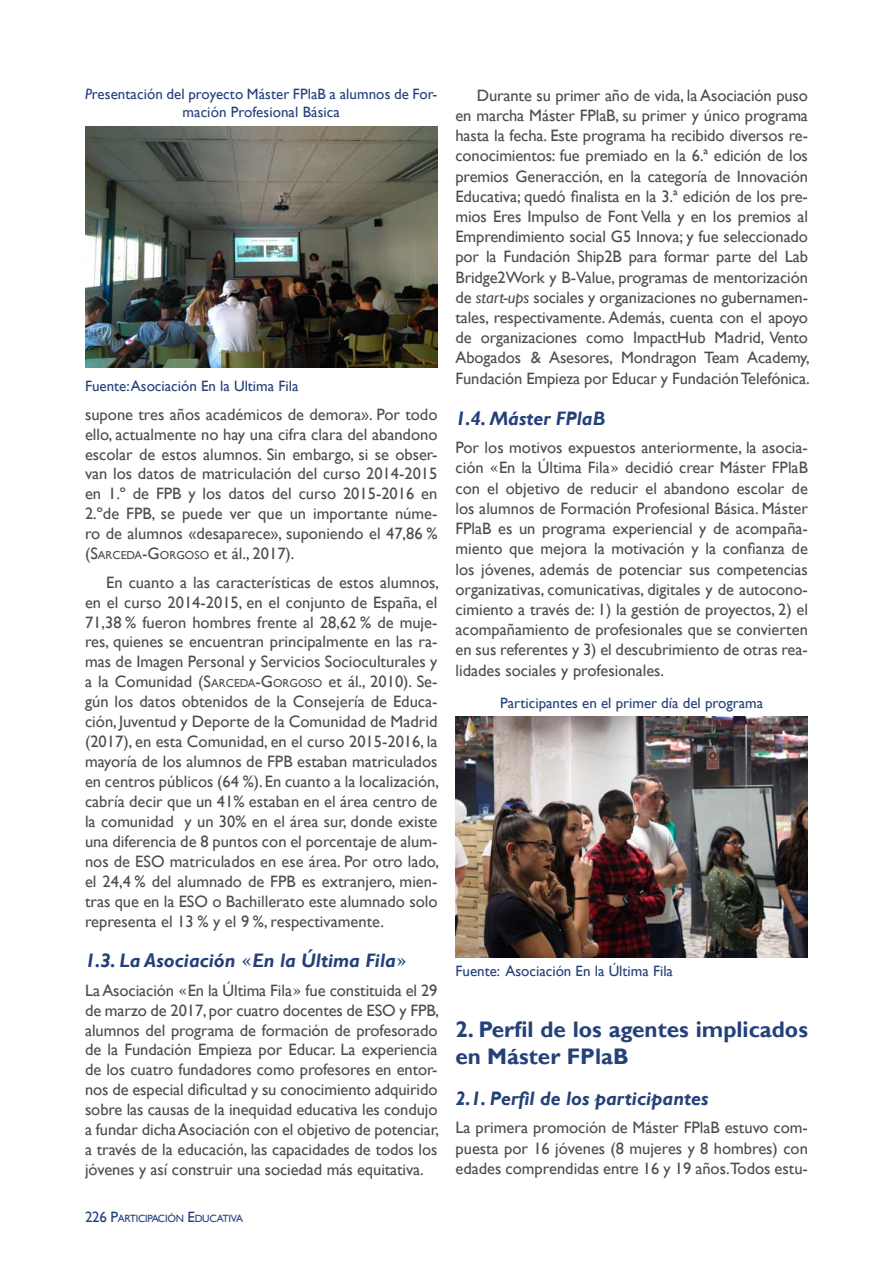
<style>
.page{position:relative;width:893px;height:1263px;background:#fff}
.page>*{position:absolute;margin:0;border:0;box-sizing:border-box;transform-origin:0 0}
.t1{font:700 22.5px/27.5px "Gill Sans";color:#24417a}
.t2{font:italic 700 19.5px "Gill Sans";color:#24417a}
.t3{font:16.5px/20px "Gill Sans";color:#4d4d4f;text-align:justify}
.t4{font:15px/18px "Gill Sans";color:#24417a;text-align:center}
.t5{font:10.5px "Gill Sans";letter-spacing:-.03em;color:#24417a}
.s1{font-style:italic}
.s2{font-style:inherit}
.s3{font-size:11.55px}
.s4{font-family:"Georgia";font-weight:400;font-style:normal}
.s5{font-family:"Georgia"}
.s6{font-size:15px}
</style>
<div class="page">
<img style="left:85px;top:127px;width:352px;height:241px">
<img style="left:455px;top:716px;width:353px;height:241px">
<p class="t4" style="left:85px;top:85px;width:354px"><span class="s1">P</span>resentación del proyecto Máster FPlaB a alumnos de For&shy;mación Profesional Básica</p>
<p class="t4" style="left:85px;top:377px;width:215px">Fuente: Asociación En la Ultima Fila</p>
<p class="t3" style="left:85px;top:404px;width:354px">supone tres años académicos de demora». Por todo ello, actualmente no hay una cifra clara del abandono escolar de estos alumnos. Sin embargo, si se obser&shy;van los datos de matriculación del curso 2014‑2015 en 1.º de FPB y los datos del curso 2015‑2016 en 2.ºde FPB, se puede ver que un importante núme&shy;ro de alumnos «desaparece», suponiendo el 47,86 % (<span class="s2">S</span><span class="s3">ARCEDA</span><span class="s2">-G</span><span class="s3">ORGOSO</span> et ál., 2017).</p>
<p class="t3" style="left:85px;top:572px;width:356px;text-indent:21px">En cuanto a las características de estos alumnos, en el curso 2014‑2015, en el conjunto de España, el 71,38 % fueron hombres frente al 28,62 % de muje&shy;res, quienes se encuentran principalmente en las ra&shy;mas de Imagen Personal y Servicios Socioculturales y a la Comunidad (<span class="s2">S</span><span class="s3">ARCEDA</span><span class="s2">-G</span><span class="s3">ORGOSO</span> et ál., 2010). Se&shy;gún los datos obtenidos de la Consejería de Educa&shy;ción, Juventud y Deporte de la Comunidad de Madrid (2017), en esta Comunidad, en el curso 2015‑2016, la mayoría de los alumnos de FPB estaban matriculados en centros públicos (64 %). En cuanto a la localización, cabría decir que un 41% estaban en el área centro de la comunidad y un 30% en el área sur, donde existe una diferencia de 8 puntos con el porcentaje de alum&shy;nos de ESO matriculados en ese área. Por otro lado, el 24,4 % del alumnado de FPB es extranjero, mien&shy;tras que en la ESO o Bachillerato este alumnado solo representa el 13 % y el 9 %, respectivamente.</p>
<p class="t2" style="left:85px;top:949px;width:324px">1.3. La Asociación <span class="s4">«</span>En la Última Fila<span class="s4">»</span></p>
<p class="t3" style="left:85px;top:980px;width:356px">La Asociación <span class="s5">«</span>En la Última Fila<span class="s5">»</span> fue constituida el 29 de marzo de 2017, por cuatro docentes de ESO y FPB, alumnos del programa de formación de profesorado de la Fundación Empieza por Educar. La experiencia de los cuatro fundadores como profesores en entor&shy;nos de especial dificultad y su conocimiento adquirido sobre las causas de la inequidad educativa les condujo a fundar dicha Asociación con el objetivo de potenciar, a través de la educación, las capacidades de todos los jóvenes y así construir una sociedad más equitativa.</p>
<p class="t5" style="left:85px;top:1213px;width:160px"><span class="s6">226 P</span>ARTICIPACIÓN <span class="s6">E</span>DUCATIVA</p>
<p class="t3" style="left:455px;top:85px;width:356px;text-indent:21px">Durante su primer año de vida, la Asociación puso en marcha Máster FPlaB, su primer y único programa hasta la fecha. Este programa ha recibido diversos re&shy;conocimientos: fue premiado en la 6.ª edición de los premios Generacción, en la categoría de Innovación Educativa; quedó finalista en la 3.ª edición de los pre&shy;mios Eres Impulso de Font Vella y en los premios al Emprendimiento social G5 Innova; y fue seleccionado por la Fundación Ship2B para formar parte del Lab Bridge2Work y B-Value, programas de mentorización de <span class="s1">start-ups</span> sociales y organizaciones no gubernamen&shy;tales, respectivamente. Además, cuenta con el apoyo de organizaciones como ImpactHub Madrid, Vento Abogados &amp; Asesores, Mondragon Team Academy, Fundación Empieza por Educar y Fundación Telefónica.</p>
<p class="t2" style="left:455px;top:407px;width:150px">1.4. Máster FPlaB</p>
<p class="t3" style="left:455px;top:438px;width:354px">Por los motivos expuestos anteriormente, la asocia&shy;ción <span class="s5">«</span>En la Última Fila<span class="s5">»</span> decidió crear Máster FPlaB con el objetivo de reducir el abandono escolar de los alumnos de Formación Profesional Básica. Máster FPlaB es un programa experiencial y de acompaña&shy;miento que mejora la motivación y la confianza de los jóvenes, además de potenciar sus competencias organizativas, comunicativas, digitales y de autocono&shy;cimiento a través de: 1) la gestión de proyectos, 2) el acompañamiento de profesionales que se convierten en sus referentes y 3) el descubrimiento de otras rea&shy;lidades sociales y profesionales.</p>
<p class="t4" style="left:500px;top:694px;width:264px">Participantes en el primer día del programa</p>
<p class="t4" style="left:455px;top:963px;width:219px">Fuente: Asociación En la Última Fila</p>
<h1 class="t1" style="left:455px;top:1016px;width:354px">2. Perfil de los agentes implicados en Máster FPlaB</h1>
<p class="t2" style="left:455px;top:1087px;width:254px">2.1. Perfil de los participantes</p>
<p class="t3" style="left:455px;top:1118px;width:354px">La primera promoción de Máster FPlaB estuvo com&shy;puesta por 16 jóvenes (8 mujeres y 8 hombres) con edades comprendidas entre 16 y 19 años.Todos estu-</p>
</div>
